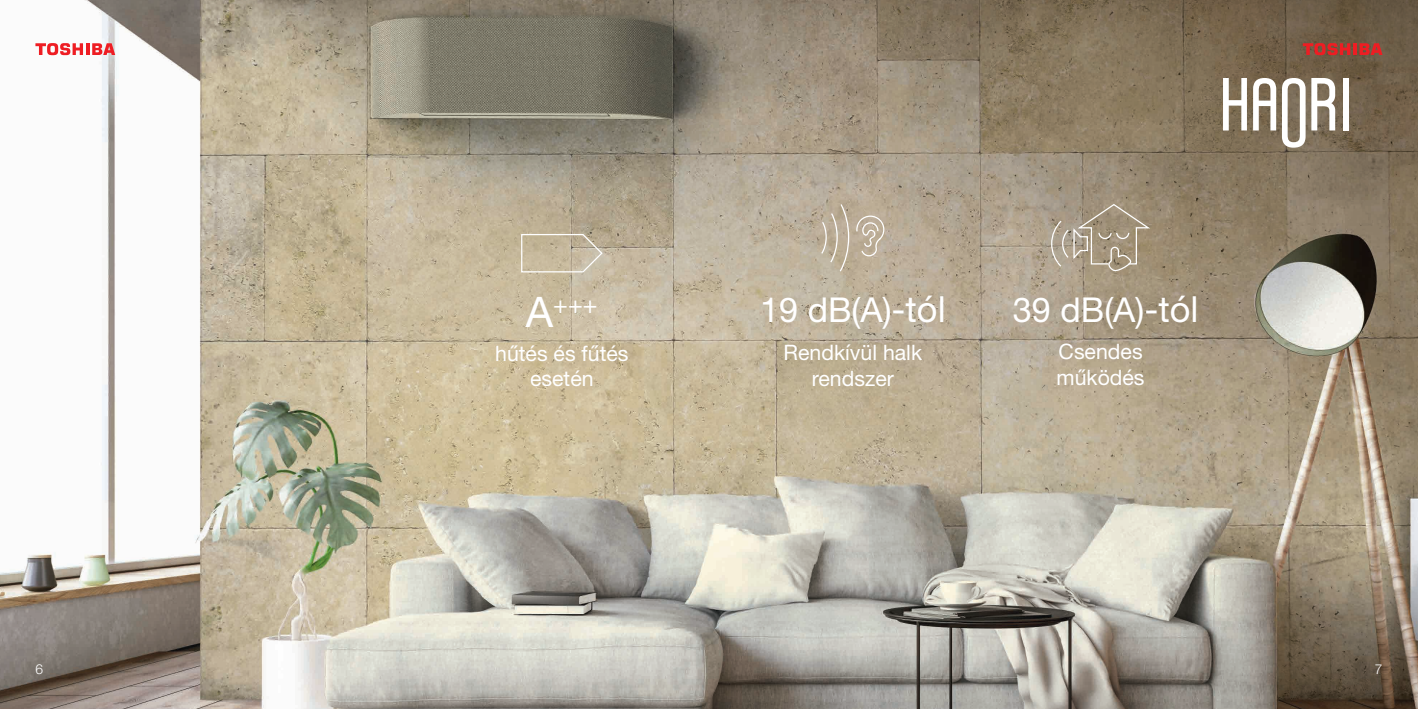
<style>
.page{position:relative;width:1418px;height:709px;background:#fff}
.page>*{position:absolute;margin:0;border:0;box-sizing:border-box;transform-origin:0 0}
.t1{font:34.25px "Helvetica Neue LT Pro";color:#fff}
.t2{font:24.5px "Helvetica Neue LT Pro";color:#fff}
.t3{font:21.25px/25.5px "Helvetica Neue LT Pro";color:#fff;text-align:center}
.t4{font:300 13.75px "Helvetica Neue LT Pro";color:#fff}
.s1{font-size:42.12px}
.s2{font-size:36px}
</style>
<div class="page">
<img style="left:0;top:0;width:1417px;height:709px">
<svg style="left:520px;top:233px;width:83px;height:40px;background:#c7bca3"></svg>
<svg style="left:820px;top:203px;width:65px;height:70px;background:#c0b39f"></svg>
<svg style="left:1050px;top:203px;width:102px;height:70px;background:#aa9d88"></svg>
<svg style="left:1222px;top:78px;width:24px;height:52px"></svg>
<svg style="left:1252px;top:78px;width:53px;height:70px"></svg>
<svg style="left:1311px;top:78px;width:24px;height:52px"></svg>
<div style="left:1342px;top:78px;width:6px;height:52px;background:#fff"></div>
<svg style="left:1302px;top:43px;width:80px;height:12px"></svg>
<svg style="left:35px;top:43px;width:80px;height:12px"></svg>
<p class="t2" style="left:526px;top:289px;width:73px"><span class="s1">A</span>+++</p>
<p class="t3" style="left:495px;top:340px;width:135px">hűtés és fűtés</p>
<p class="t3" style="left:530px;top:365px;width:65px">esetén</p>
<p class="t1" style="left:760px;top:289px;width:187px">19 dB(A)<span class="s2">-tól</span></p>
<p class="t3" style="left:783px;top:339px;width:140px">Rendkívül halk rendszer</p>
<p class="t1" style="left:1012px;top:290px;width:187px">39 dB(A)<span class="s2">-tól</span></p>
<p class="t3" style="left:1058px;top:339px;width:85px">Csendes</p>
<p class="t3" style="left:1056px;top:364px;width:89px">működés</p>
<p class="t4" style="left:35px;top:660px;width:9px">6</p>
<p class="t4" style="left:1374px;top:660px;width:9px">7</p>
</div>
